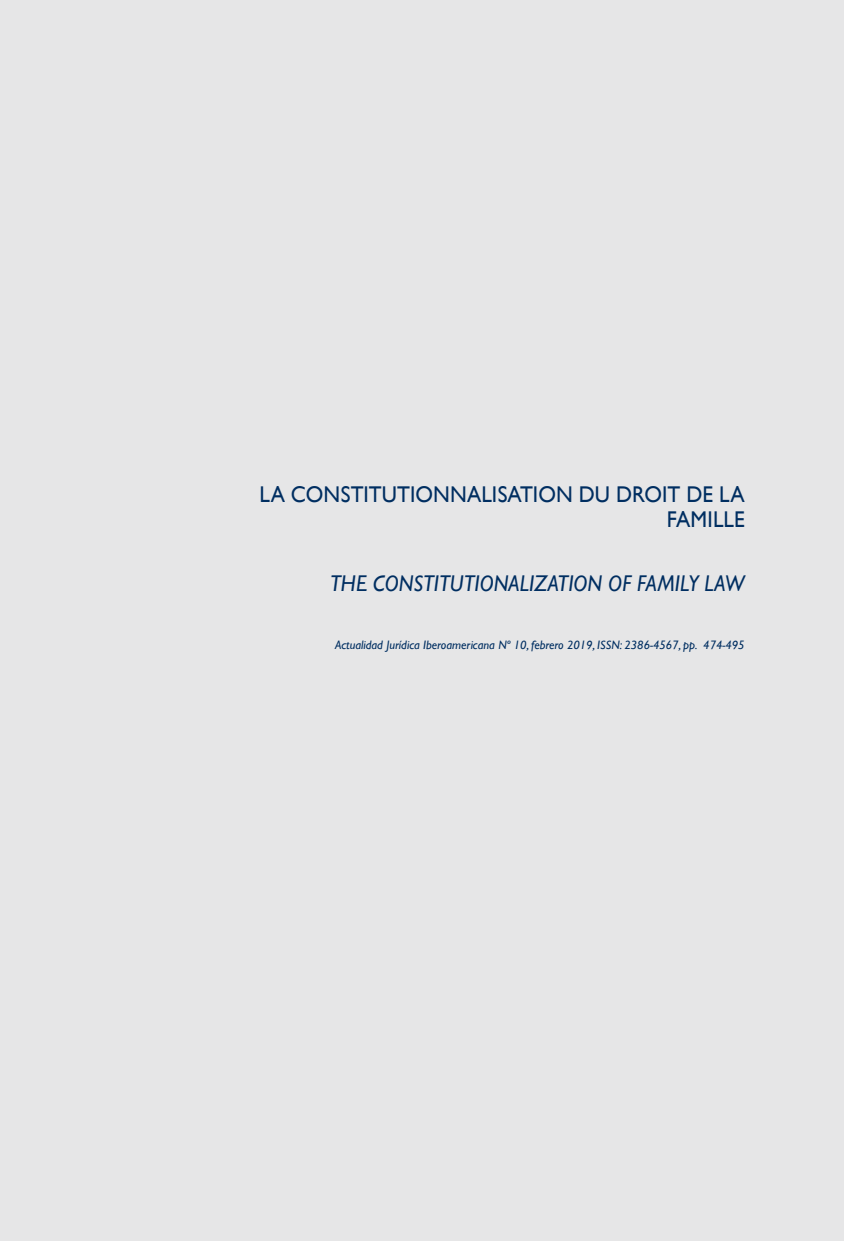
<style>
.page{position:relative;width:844px;height:1241px;background:#fff}
.page>*{position:absolute;margin:0;border:0;box-sizing:border-box;transform-origin:0 0}
.t1{font:22.75px/24.5px "Gill Sans";letter-spacing:.005em;color:#002e61;scale:.94 1}
.t2{font:italic 22.75px "Gill Sans";letter-spacing:.005em;color:#002e61;scale:.94 1}
.t3{font:italic 12.25px "Gill Sans";color:#002e61}
</style>
<div class="page">
<div style="left:0;top:0;width:843px;height:1240px;background:#e6e6e7"></div>
<h1 class="t1" style="left:259px;top:482px;width:52px">LA CON</h1>
<h1 class="t1" style="left:340px;top:482px;width:26px">STITUTIONN</h1>
<h1 class="t1" style="left:467px;top:482px;width:71px">ALI SATION</h1>
<h1 class="t1" style="left:578px;top:482px;width:54px">DU DROIT</h1>
<h1 class="t1" style="left:666px;top:482px;width:84px;text-indent:20px">DE LA<br>FAMILLE</h1>
<h1 class="t2" style="left:330px;top:570px;width:339px">The Constitutionalization of Fami</h1>
<h1 class="t2" style="left:680px;top:570px;width:70px">ly law</h1>
<p class="t3" style="left:335px;top:638px;width:411px">Actualidad Jurídica Iberoamericana Nº 10, febrero 2019, ISSN: 2386-4567, pp. 474-495</p>
</div>
